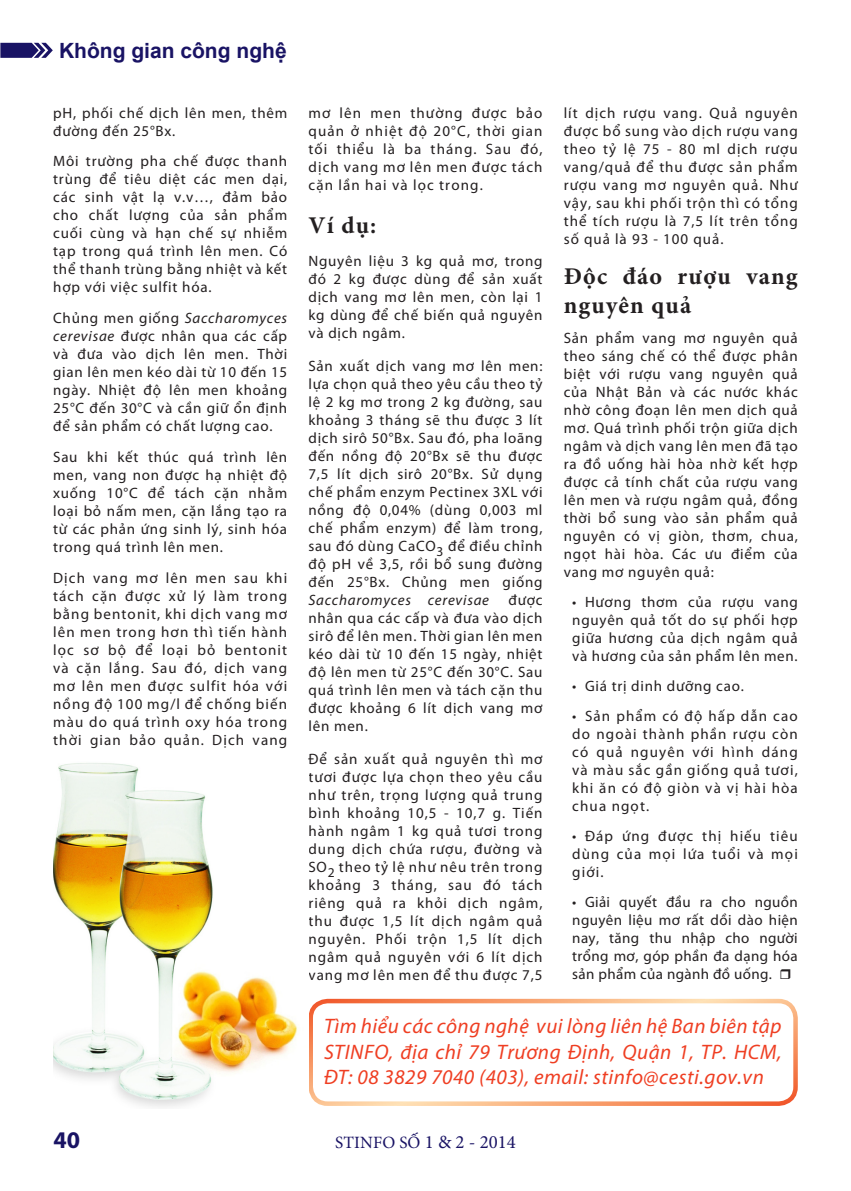
<style>
.page{position:relative;width:851px;height:1191px;background:#fff}
.page>*{position:absolute;margin:0;border:0;box-sizing:border-box;transform-origin:0 0}
.t1{font:700 24px/28.8px "Minion Pro";letter-spacing:.05em;color:#231f20}
.t2{font:700 24px "Myriad Pro";color:#191364}
.t3{font:italic 21px/25.2px "Myriad Pro";letter-spacing:.025em;color:#ef3e22;text-align:justify}
.t4{font:700 21px "Arial";color:#191364}
.t5{font:17.25px "Minion Pro";letter-spacing:.01em;color:#191364}
.t6{font:15px/18px "Myriad Pro";letter-spacing:.05em;color:#231f20;text-align:justify}
.s1{font-style:italic}
.s2{font-size:18.75px}
</style>
<div class="page">
<svg style="left:0;top:43px;width:53px;height:15px"></svg>
<div style="left:308px;top:998px;width:489px;height:108px;border:4px solid #fff;border-radius:17px"></div>
<img style="left:53px;top:763px;width:245px;height:344px">
<h2 class="t4" style="left:59px;top:37px;width:229px">Không gian công nghệ</h2>
<p class="t6" style="left:53px;top:103px;width:235px">pH, phối chế dịch lên men, thêm đường đến 25°Bx.</p>
<p class="t6" style="left:53px;top:152px;width:235px">Môi trường pha chế được thanh trùng để tiêu diệt các men dại, các sinh vật lạ v.v…, đảm bảo cho chất lượng của sản phẩm cuối cùng và hạn chế sự nhiễm tạp trong quá trình lên men. Có thể thanh trùng bằng nhiệt và kết hợp với việc sulfit hóa.</p>
<p class="t6" style="left:53px;top:309px;width:235px">Chủng men giống <span class="s1">Saccharomyces cerevisae</span> được nhân qua các cấp và đưa vào dịch lên men. Thời gian lên men kéo dài từ 10 đến 15 ngày. Nhiệt độ lên men khoảng 25°C đến 30°C và cần giữ ổn định để sản phẩm có chất lượng cao.</p>
<p class="t6" style="left:53px;top:448px;width:235px">Sau khi kết thúc quá trình lên men, vang non được hạ nhiệt độ xuống 10°C để tách cặn nhằm loại bỏ nấm men, cặn lắng tạo ra từ các phản ứng sinh lý, sinh hóa trong quá trình lên men.</p>
<p class="t6" style="left:53px;top:568px;width:235px">Dịch vang mơ lên men sau khi tách cặn được xử lý làm trong bằng bentonit, khi dịch vang mơ lên men trong hơn thì tiến hành lọc sơ bộ để loại bỏ bentonit và cặn lắng. Sau đó, dịch vang mơ lên men được sulfit hóa với nồng độ 100 mg/l để chống biến màu do quá trình oxy hóa trong thời gian bảo quản. Dịch vang</p>
<p class="t2" style="left:53px;top:1124px;width:28px">40</p>
<p class="t6" style="left:308px;top:103px;width:235px">mơ lên men thường được bảo quản ở nhiệt độ 20°C, thời gian tối thiểu là ba tháng. Sau đó, dịch vang mơ lên men được tách cặn lần hai và lọc trong.</p>
<p class="t1" style="left:308px;top:211px;width:69px">Ví dụ:</p>
<p class="t6" style="left:308px;top:252px;width:235px">Nguyên liệu 3 kg quả mơ, trong đó 2 kg được dùng để sản xuất dịch vang mơ lên men, còn lại 1 kg dùng để chế biến quả nguyên và dịch ngâm.</p>
<p class="t6" style="left:308px;top:357px;width:235px">Sản xuất dịch vang mơ lên men: lựa chọn quả theo yêu cầu theo tỷ lệ 2 kg mơ trong 2 kg đường, sau khoảng 3 tháng sẽ thu được 3 lít dịch sirô 50°Bx. Sau đó, pha loãng đến nồng độ 20°Bx sẽ thu được 7,5 lít dịch sirô 20°Bx. Sử dụng chế phẩm enzym Pectinex 3XL với nồng độ 0,04% (dùng 0,003 ml chế phẩm enzym) để làm trong, sau đó dùng CaCO<sub>3</sub> để điều chỉnh độ pH về 3,5, rồi bổ sung đường đến 25°Bx. Chủng men giống <span class="s1">Saccharomyces cerevisae</span></p>
<p class="t6" style="left:563px;top:103px;width:235px">lít dịch rượu vang. Quả nguyên được bổ sung vào dịch rượu vang theo tỷ lệ 75 - 80 ml dịch rượu vang/quả để thu được sản phẩm rượu vang mơ nguyên quả. Như vậy, sau khi phối trộn thì có tổng thể tích rượu là 7,5 lít trên tổng số quả là 93 - 100 quả.</p>
<p class="t1" style="left:563px;top:262px;width:235px">Độc đáo rượu vang nguyên quả</p>
<p class="t6" style="left:563px;top:329px;width:235px">Sản phẩm vang mơ nguyên quả theo sáng chế có thể được phân biệt với rượu vang nguyên quả của Nhật Bản và các nước khác nhờ công đoạn lên men dịch quả mơ. Quá trình phối trộn giữa dịch ngâm và dịch vang lên men đã tạo ra đồ uống hài hòa nhờ kết hợp được cả tính chất của rượu vang lên men và rượu ngâm quả, đồng thời bổ sung vào sản phẩm quả nguyên có vị giòn, thơm, chua, ngọt hài hòa. Các ưu điểm của vang mơ nguyên quả:</p>
<p class="t6" style="left:572px;top:593px;width:227px">• Hương thơm của rượu vang nguyên quả tốt do sự phối hợp giữa hương của dịch ngâm quả và hương của sản phẩm lên men.</p>
<p class="t6" style="left:572px;top:677px;width:173px">• Giá trị dinh dưỡng cao.</p>
<p class="t6" style="left:572px;top:706px;width:227px">• Sản phẩm có độ hấp dẫn cao do ngoài thành phần rượu còn có quả nguyên với hình dáng và màu sắc gần giống quả tươi, khi ăn có độ giòn và vị hài hòa chua ngọt.</p>
<p class="t6" style="left:572px;top:826px;width:227px">• Đáp ứng được thị hiếu tiêu dùng của mọi lứa tuổi và mọi giới.</p>
<p class="t6" style="left:572px;top:892px;width:227px">• Giải quyết đầu ra cho nguồn nguyên liệu mơ rất dồi dào hiện nay, tăng thu nhập cho người trổng mơ, góp phần đa dạng hóa sản phẩm của ngành đồ uống.</p>
<p class="t3" style="left:324px;top:1013px;width:459px">Tìm hiểu các công nghệ vui lòng liên hệ Ban biên tập STINFO, địa chỉ 79 Trương Định, Quận 1, TP. HCM, ĐT: 08 3829 7040 (403), email: stinfo@cesti.gov.vn</p>
<p class="t6" style="left:308px;top:591px;width:235px;text-indent:200px">được nhân qua các cấp và đưa vào dịch sirô để lên men. Thời gian lên men kéo dài từ 10 đến 15 ngày, nhiệt độ lên men từ 25°C đến 30°C. Sau quá trình lên men và tách cặn thu được khoảng 6 lít dịch vang mơ lên men.</p>
<p class="t6" style="left:308px;top:750px;width:235px">Để sản xuất quả nguyên thì mơ tươi được lựa chọn theo yêu cầu như trên, trọng lượng quả trung bình khoảng 10,5 - 10,7 g. Tiến hành ngâm 1 kg quả tươi trong dung dịch chứa rượu, đường và SO<sub>2</sub> theo tỷ lệ như nêu trên trong khoảng 3 tháng, sau đó tách riêng quả ra khỏi dịch ngâm, thu được 1,5 lít dịch ngâm quả nguyên. Phối trộn 1,5 lít dịch ngâm quả nguyên với 6 lít dịch vang mơ lên men để thu được 7,5</p>
<p class="t5" style="left:335px;top:1131px;width:182px">STINFO SỐ <span class="s2">1 &amp; 2 - 2014</span></p>
</div>
